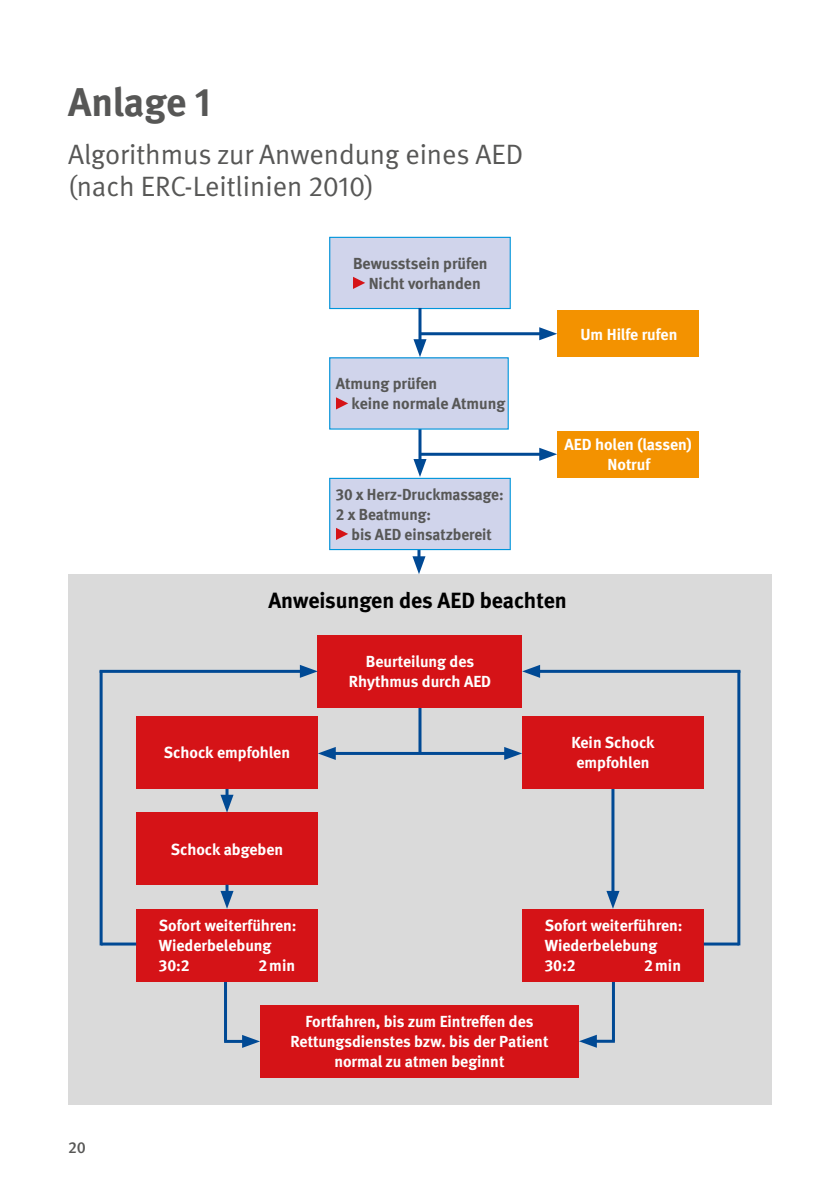
<style>
.page{position:relative;width:840px;height:1191px;background:#fff}
.page>*{position:absolute;margin:0;border:0;box-sizing:border-box;transform-origin:0 0}
.H1_ohne_Zahl{font:700 40px "DGUV Meta";letter-spacing:-.005em;color:#575756}
.H1u_ohne_Zahl{font:28px/32px "DGUV Meta";color:#575756}
.t1{font:700 22px "DGUV Meta";color:#000}
.t2{font:700 16px/20px "DGUV Meta";color:#fff;text-align:center}
.t3{font:700 16px/20px "DGUV Meta";color:#575756}
.t4{font:500 16px "DGUV Meta";color:#575756}
</style>
<div class="page">
<div style="left:68px;top:574px;width:703px;height:530px;background:#dadada"></div>
<hr style="left:611px;top:788px;width:3px;height:108px;background:#004994">
<svg style="left:606px;top:891px;width:13px;height:18px"></svg>
<div style="left:136px;top:812px;width:181px;height:72px;background:#d51317"></div>
<div style="left:522px;top:716px;width:181px;height:72px;background:#d51317"></div>
<div style="left:260px;top:1005px;width:318px;height:72px;background:#d51317"></div>
<hr style="left:225px;top:785px;width:3px;height:15px;background:#004994">
<svg style="left:220px;top:794px;width:13px;height:18px"></svg>
<svg style="left:220px;top:884px;width:13px;height:25px"></svg>
<hr style="left:330px;top:752px;width:179px;height:3px;background:#004994">
<svg style="left:504px;top:747px;width:18px;height:13px"></svg>
<svg style="left:317px;top:747px;width:18px;height:13px"></svg>
<hr style="left:418px;top:692px;width:3px;height:61px;background:#004994">
<hr style="left:224px;top:1040px;width:23px;height:3px;background:#004994">
<svg style="left:242px;top:1035px;width:18px;height:13px"></svg>
<hr style="left:224px;top:980px;width:3px;height:61px;background:#004994">
<div style="left:136px;top:909px;width:181px;height:72px;background:#d51317"></div>
<hr style="left:591px;top:1039px;width:23px;height:3px;background:#004994">
<svg style="left:578px;top:1034px;width:18px;height:13px"></svg>
<hr style="left:611px;top:979px;width:3px;height:62px;background:#004994">
<div style="left:522px;top:909px;width:181px;height:72px;background:#d51317"></div>
<div style="left:136px;top:716px;width:181px;height:72px;background:#d51317"></div>
<div style="left:317px;top:635px;width:205px;height:72px;background:#d51317"></div>
<hr style="left:100px;top:670px;width:3px;height:275px;background:#004994">
<hr style="left:101px;top:942px;width:35px;height:3px;background:#004994">
<hr style="left:100px;top:670px;width:205px;height:3px;background:#004994">
<svg style="left:300px;top:665px;width:17px;height:13px"></svg>
<hr style="left:737px;top:670px;width:3px;height:275px;background:#004994">
<hr style="left:703px;top:942px;width:35px;height:3px;background:#004994">
<hr style="left:534px;top:670px;width:206px;height:3px;background:#004994">
<svg style="left:522px;top:665px;width:18px;height:13px"></svg>
<hr style="left:417px;top:548px;width:3px;height:14px;background:#004994">
<svg style="left:412px;top:556px;width:13px;height:18px"></svg>
<div style="left:329px;top:237px;width:181px;height:71px;background:#d0d4eb"></div>
<svg style="left:353px;top:277px;width:12px;height:12px"></svg>
<div style="left:329px;top:237px;width:181px;height:72px;border:1px solid #0095db"></div>
<hr style="left:418px;top:308px;width:3px;height:37px;background:#004994">
<svg style="left:413px;top:339px;width:13px;height:18px"></svg>
<hr style="left:418px;top:427px;width:3px;height:37px;background:#004994">
<svg style="left:413px;top:459px;width:13px;height:18px"></svg>
<div style="left:557px;top:310px;width:141px;height:47px;background:#f39200"></div>
<div style="left:329px;top:358px;width:179px;height:71px;background:#d0d4eb"></div>
<svg style="left:336px;top:397px;width:12px;height:12px"></svg>
<hr style="left:420px;top:332px;width:124px;height:3px;background:#004994">
<svg style="left:539px;top:327px;width:18px;height:13px"></svg>
<hr style="left:420px;top:453px;width:124px;height:3px;background:#004994">
<svg style="left:539px;top:448px;width:18px;height:13px"></svg>
<div style="left:557px;top:431px;width:141px;height:46px;background:#f39200"></div>
<div style="left:329px;top:478px;width:181px;height:71px;background:#d0d4eb"></div>
<svg style="left:336px;top:528px;width:12px;height:12px"></svg>
<div style="left:329px;top:478px;width:181px;height:72px;border:1px solid #0095db"></div>
<h1 class="H1_ohne_Zahl" style="left:68px;top:79px;width:145px">Anlage 1</h1>
<h1 class="H1u_ohne_Zahl" style="left:68px;top:139px;width:456px">Algorithmus zur Anwendung eines AED (nach ERC-Leitlinien 2010)</h1>
<p class="t3" style="left:353px;top:254px;width:136px;text-align:center">Bewusstsein prüfen<br>Nicht vorhanden</p>
<p class="t3" style="left:351px;top:374px;width:155px;text-indent:-16px">Atmung prüfen<br>keine normale Atmung</p>
<p class="t3" style="left:336px;top:485px;width:169px">30 x Herz-Druckmassage:<br>2 x Beatmung:</p>
<p class="t3" style="left:351px;top:525px;width:142px">bis AED einsatzbereit</p>
<p class="t2" style="left:580px;top:325px;width:98px">Um Hilfe rufen</p>
<p class="t2" style="left:564px;top:435px;width:129px">AED holen (lassen)<br>Notruf</p>
<h3 class="t1" style="left:268px;top:587px;width:300px">Anweisungen des AED beachten</h3>
<p class="t2" style="left:164px;top:743px;width:127px">Schock empfohlen</p>
<p class="t2" style="left:171px;top:839px;width:114px">Schock abgeben</p>
<p class="t2" style="left:159px;top:916px;width:139px;text-align:left">Sofort weiterführen:<br>Wiederbelebung<br>30:2</p>
<p class="t2" style="left:258px;top:956px;width:38px">2min</p>
<p class="t2" style="left:348px;top:652px;width:144px">Beurteilung des<br>Rhythmus durch AED</p>
<p class="t2" style="left:571px;top:733px;width:84px">Kein Schock empfohlen</p>
<p class="t2" style="left:544px;top:916px;width:139px;text-align:left">Sofort weiterführen:<br>Wiederbelebung<br>30:2</p>
<p class="t2" style="left:644px;top:956px;width:38px">2min</p>
<p class="t4" style="left:68px;top:1137px;width:19px">20</p>
<p class="t2" style="left:290px;top:1012px;width:259px">Fortfahren, bis zum Eintreffen des<br>Rettungsdienstes bzw. bis der Patient normal zu atmen beginnt</p>
</div>
